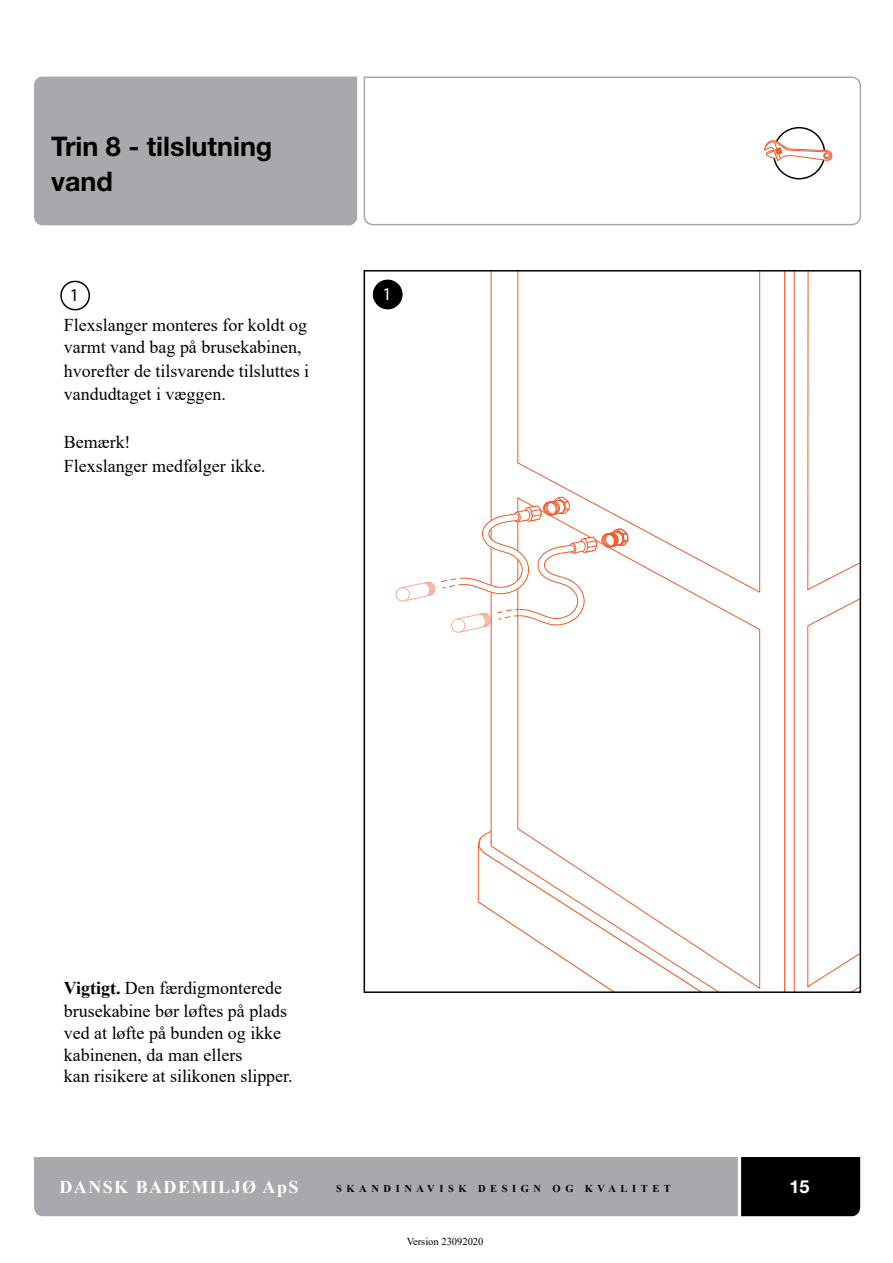
<style>
.page{position:relative;width:893px;height:1263px;background:#fff}
.page>*{position:absolute;margin:0;border:0;box-sizing:border-box;transform-origin:0 0}
.t1{font:700 27px/34.5px "Helvetica Neue LT Std";color:#000}
.t2{font:18px/21.6px "Times New Roman";color:#000}
.t3{font:700 18px "Times New Roman";letter-spacing:.08em;color:#fff}
.t4{font:700 18px "Helvetica Neue LT Std";color:#fff}
.t5{font:18px "Myriad Pro";color:#000}
.t6{font:18px "Myriad Pro";color:#fff}
.t7{font:700 10.5px "Times New Roman";letter-spacing:.435em;color:#000}
.t8{font:10.5px "Times New Roman";color:#000}
.s1{font-weight:700}
</style>
<div class="page">
<svg style="left:363px;top:76px;width:498px;height:150px"></svg>
<div style="left:34px;top:77px;width:323px;height:148px;background:#a7a9ac"></div>
<svg style="left:34px;top:1157px;width:827px;height:59px;background:#8f9193"></svg>
<svg style="left:396px;top:582px;width:39px;height:19px"></svg>
<svg style="left:441px;top:273px;width:417px;height:717px"></svg>
<div style="left:364px;top:270px;width:497px;height:723px;border:2px solid #000"></div>
<div style="left:773px;top:127px;width:52px;height:52px;border:2px solid #000;border-radius:50%"></div>
<svg style="left:764px;top:140px;width:68px;height:22px"></svg>
<div style="left:374px;top:280px;width:28px;height:29px;background:#000;border-radius:50%"></div>
<div style="left:373px;top:280px;width:30px;height:29px;border:2px solid #000;border-radius:50%"></div>
<div style="left:60px;top:281px;width:30px;height:29px;border:2px solid #000;border-radius:50%"></div>
<h1 class="t1" style="left:51px;top:129px;width:223px">Trin 8 - tilslutning vand</h1>
<p class="t5" style="left:70px;top:284px;width:11px">1</p>
<p class="t6" style="left:382px;top:283px;width:11px">1</p>
<p class="t2" style="left:64px;top:314px;width:245px">Flexslanger monteres for koldt og varmt vand bag på brusekabinen,</p>
<p class="t2" style="left:64px;top:358px;width:247px;line-height:23.7px">hvorefter de tilsvarende tilsluttes i vandudtaget i væggen.</p>
<p class="t2" style="left:64px;top:429px;width:204px;line-height:23.7px">Bemærk!<br>Flexslanger medfølger ikke.</p>
<p class="t2" style="left:64px;top:975px;width:225px;line-height:23.7px"><span class="s1">Vigtigt.</span> Den færdigmonterede brusekabine bør løftes på plads</p>
<p class="t2" style="left:64px;top:1022px;width:230px">ved at løfte på bunden og ikke kabinenen, da man ellers<br>kan risikere at silikonen slipper.</p>
<p class="t3" style="left:60px;top:1173px;width:240px">DANSK BADEMILJØ ApS</p>
<p class="t7" style="left:336px;top:1181px;width:336px">SKANDINAVISK DESIGN OG KVALITET</p>
<p class="t4" style="left:789px;top:1175px;width:22px">15</p>
<p class="t8" style="left:407px;top:1234px;width:78px">Version 23092020</p>
</div>
